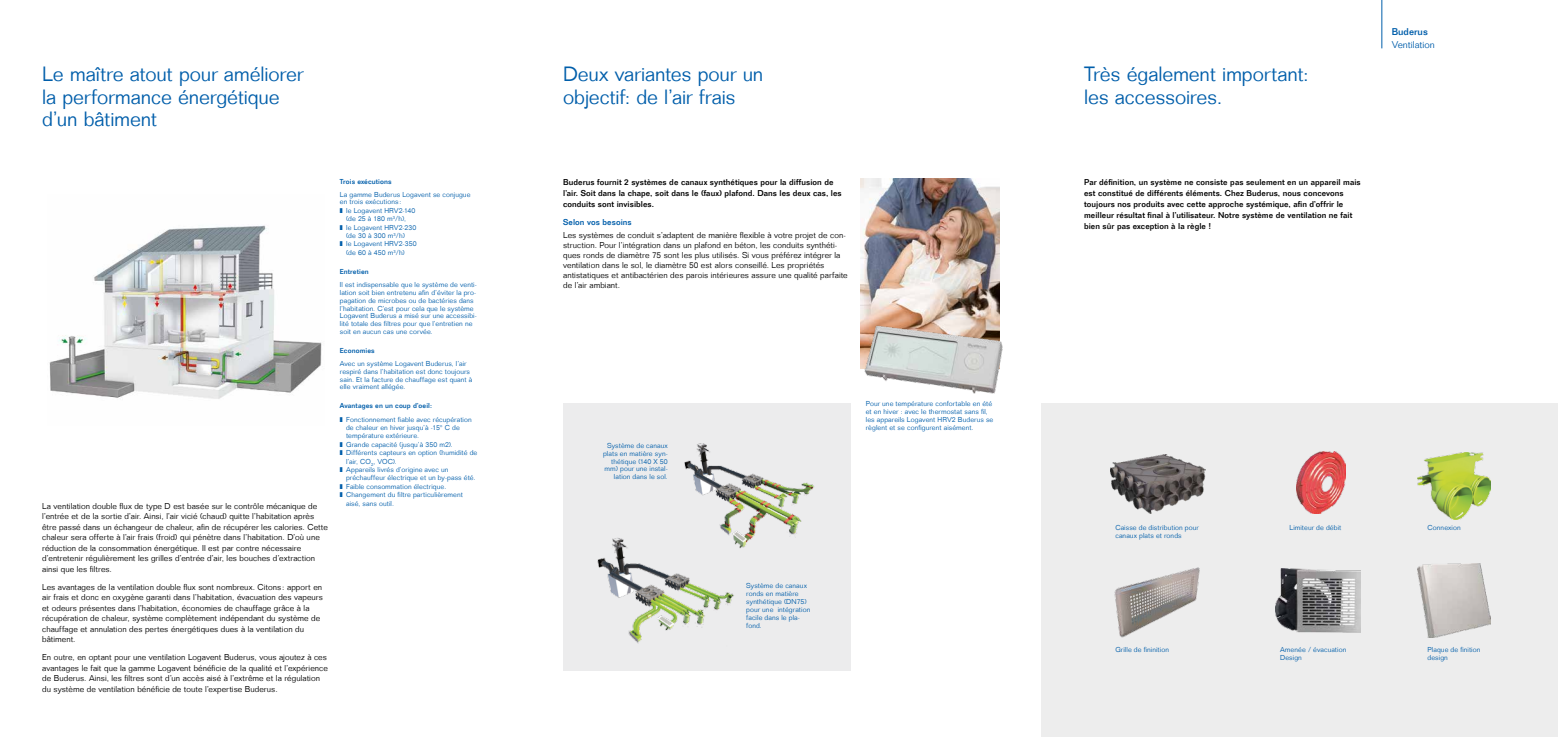
<style>
.page{position:relative;width:1558px;height:737px;background:#fff}
.page>*{position:absolute;margin:0;border:0;box-sizing:border-box;transform-origin:0 0}
.t1{font:300 20.12px/22.3px "Folio LT";letter-spacing:-.005em;color:#005eaa}
.t2{font:300 9.62px "Folio";letter-spacing:-.005em;color:#005eaa}
.t3{font:500 9.62px "Folio";color:#005eaa}
.t4{font:300 8.31px/10.5px "Folio LT";letter-spacing:.005em;color:#000}
.t5{font:500 8.31px/10.9px "Folio";letter-spacing:.005em;color:#000}
.t6{font:500 8.31px "Folio LT";letter-spacing:.01em;color:#005eaa}
.t7{font:300 7px/7.9px "Folio LT";letter-spacing:.015em;color:#005eaa}
.t8{font:500 7px "Folio LT";letter-spacing:.015em;color:#005eaa}
.s1{font-weight:500}
</style>
<div class="page">
<img style="left:49px;top:225px;width:273px;height:174px">
<div style="left:563px;top:403px;width:288px;height:267px;background:#ececed"></div>
<div style="left:1042px;top:404px;width:516px;height:333px;background:#ededed"></div>
<hr style="left:1381px;top:0;width:1px;height:48px;background:#005eaa">
<img style="left:861px;top:179px;width:139px;height:145px">
<img style="left:860px;top:324px;width:143px;height:70px">
<img style="left:1417px;top:563px;width:73px;height:75px">
<img style="left:1275px;top:568px;width:85px;height:65px">
<img style="left:1296px;top:452px;width:49px;height:62px">
<img style="left:1417px;top:452px;width:73px;height:67px">
<img style="left:1110px;top:454px;width:95px;height:60px">
<img style="left:1114px;top:567px;width:86px;height:71px">
<img style="left:684px;top:443px;width:131px;height:106px">
<img style="left:597px;top:534px;width:141px;height:110px">
<h1 class="t1" style="left:42px;top:63px;width:263px">Le maître atout pour améliorer la performance énergétique d’un bâtiment</h1>
<p class="t4" style="left:42px;top:500px;width:287px">La ventilation double flux de type D est basée sur le contrôle mécanique de l’entrée et de la sortie d’air. Ainsi, l’air vicié (chaud) quitte l’habitation après être passé dans un échangeur de chaleur, afin de récupérer les calories. Cette chaleur sera offerte à l’air frais (froid) qui pénètre dans l’habitation. D’où une réduction de la consommation énergétique. Il est par contre nécessaire d’entretenir régulièrement les grilles d’entrée d’air, les bouches d’extraction ainsi que les filtres.</p>
<p class="t4" style="left:42px;top:581px;width:282px">Les avantages de la ventilation double flux sont nombreux. Citons: apport en air frais et donc en oxygène garanti dans l’habitation, évacuation des vapeurs et odeurs présentes dans l’habitation, économies de chauffage grâce à la récupération de chaleur, système complètement indépendant du système de chauffage et annulation des pertes énergétiques dues à la ventilation du bâtiment.</p>
<p class="t4" style="left:42px;top:652px;width:287px">En outre, en optant pour une ventilation Logavent Buderus, vous ajoutez à ces avantages le fait que la gamme Logavent bénéficie de la qualité et l’expérience de Buderus. Ainsi, les filtres sont d’un accès aisé à l’extrême et la régulation du système de ventilation bénéficie de toute l’expertise Buderus.</p>
<p class="t8" style="left:340px;top:177px;width:53px">Trois exécutions</p>
<p class="t7" style="left:340px;top:190px;width:132px">La gamme Buderus Logavent se conjugue</p>
<p class="t7" style="left:340px;top:198px;width:63px">en trois exécutions:</p>
<p class="t7" style="left:340px;top:206px;width:77px">❚ le Logavent HRV2-140</p>
<p class="t7" style="left:346px;top:215px;width:61px">(de 25 à 180 m<sup>3</sup>/h),</p>
<p class="t7" style="left:340px;top:223px;width:78px">❚ le Logavent HRV2-230</p>
<p class="t7" style="left:346px;top:232px;width:60px">(de 30 à 300 m<sup>3</sup>/h)</p>
<p class="t7" style="left:340px;top:240px;width:78px">❚ le Logavent HRV2-350</p>
<p class="t7" style="left:346px;top:248px;width:60px">(de 60 à 450 m<sup>3</sup>/h)</p>
<p class="t8" style="left:340px;top:267px;width:30px">Entretien</p>
<p class="t7" style="left:340px;top:280px;width:138px">Il est indispensable que le système de venti&shy;lation soit bien entretenu afin d’éviter la pro&shy;pagation de microbes ou de bactéries dans l’habitation. C’est pour cela que le système Logavent Buderus a misé sur une accessibi&shy;lité totale des filtres pour que l’entretien ne soit en aucun cas une corvée.</p>
<p class="t8" style="left:340px;top:346px;width:36px">Economies</p>
<p class="t7" style="left:340px;top:359px;width:134px">Avec un système Logavent Buderus, l’air respiré dans l’habitation est donc toujours sain. Et la facture de chauffage est quant à elle vraiment allégée.</p>
<p class="t7" style="left:340px;top:399px;width:133px;line-height:13.4px"><span class="s1">Avantages en un coup d’oeil:<br></span>❚ Fonctionnement fiable avec récupération</p>
<p class="t7" style="left:346px;top:423px;width:115px">de chaleur en hiver jusqu’à -15° C de</p>
<p class="t7" style="left:346px;top:432px;width:75px">température extérieure.</p>
<p class="t7" style="left:340px;top:440px;width:115px">❚ Grande capacité (jusqu’à 350 m2).</p>
<p class="t7" style="left:340px;top:449px;width:139px">❚ Différents capteurs en option (humidité de</p>
<p class="t7" style="left:346px;top:457px;width:52px">l’air, CO<sub>2</sub>, VOC).</p>
<p class="t7" style="left:340px;top:465px;width:110px">❚ Appareils livrés d’origine avec un</p>
<p class="t7" style="left:346px;top:474px;width:131px">préchauffeur électrique et un by-pass été.</p>
<p class="t7" style="left:340px;top:482px;width:108px">❚ Faible consommation électrique.</p>
<p class="t7" style="left:340px;top:491px;width:125px">❚ Changement du filtre particulièrement</p>
<p class="t7" style="left:346px;top:499px;width:49px">aisé, sans outil.</p>
<h1 class="t1" style="left:563px;top:63px;width:202px">Deux variantes pour un objectif: de l’air frais</h1>
<h1 class="t1" style="left:1084px;top:63px;width:226px">Très également important: les accessoires.</h1>
<p class="t5" style="left:563px;top:177px;width:280px">Buderus fournit 2 systèmes de canaux synthétiques pour la diffusion de l’air. Soit dans la chape, soit dans le (faux) plafond. Dans les deux cas, les conduits sont invisibles.</p>
<p class="t6" style="left:563px;top:217px;width:70px">Selon vos besoins</p>
<p class="t4" style="left:563px;top:230px;width:286px;line-height:10px">Les systèmes de conduit s’adaptent de manière flexible à votre projet de con&shy;struction. Pour l’intégration dans un plafond en béton, les conduits synthéti&shy;ques ronds de diamètre 75 sont les plus utilisés. Si vous préférez intégrer la ventilation dans le sol, le diamètre 50 est alors conseillé. Les propriétés antistatiques et antibactérien des parois intérieures assure une qualité parfaite de l’air ambiant.</p>
<p class="t5" style="left:1084px;top:177px;width:278px">Par définition, un système ne consiste pas seulement en un appareil mais est constitué de différents éléments. Chez Buderus, nous concevons toujours nos produits avec cette approche systémique, afin d’offrir le meilleur résultat final à l’utilisateur. Notre système de ventilation ne fait bien sûr pas exception à la règle !</p>
<p class="t3" style="left:1391px;top:26px;width:38px">Buderus</p>
<p class="t2" style="left:1391px;top:39px;width:44px">Ventilation</p>
<p class="t7" style="left:603px;top:441px;width:66px;text-align:right">Système de canaux plats en matière syn&shy;thétique (140 X 50 mm) pour une instal&shy;lation dans le sol.</p>
<p class="t7" style="left:866px;top:400px;width:129px">Pour une température confortable en été et en hiver : avec le thermostat sans fil, les appareils Logavent HRV2 Buderus se règlent et se configurent aisément.</p>
<p class="t7" style="left:746px;top:582px;width:66px">Système de canaux ronds en matière synthétique (DN75) pour une intégration facile dans le pla&shy;fond.</p>
<p class="t7" style="left:1115px;top:523px;width:85px">Caisse de distribution pour canaux plats et ronds</p>
<p class="t7" style="left:1115px;top:645px;width:55px">Grille de fininition</p>
<p class="t7" style="left:1289px;top:523px;width:53px">Limiteur de débit</p>
<p class="t7" style="left:1280px;top:645px;width:68px">Amenée / évacuation<br>Design</p>
<p class="t7" style="left:1427px;top:523px;width:35px">Connexion</p>
<p class="t7" style="left:1427px;top:645px;width:54px">Plaque de finition design</p>
</div>
